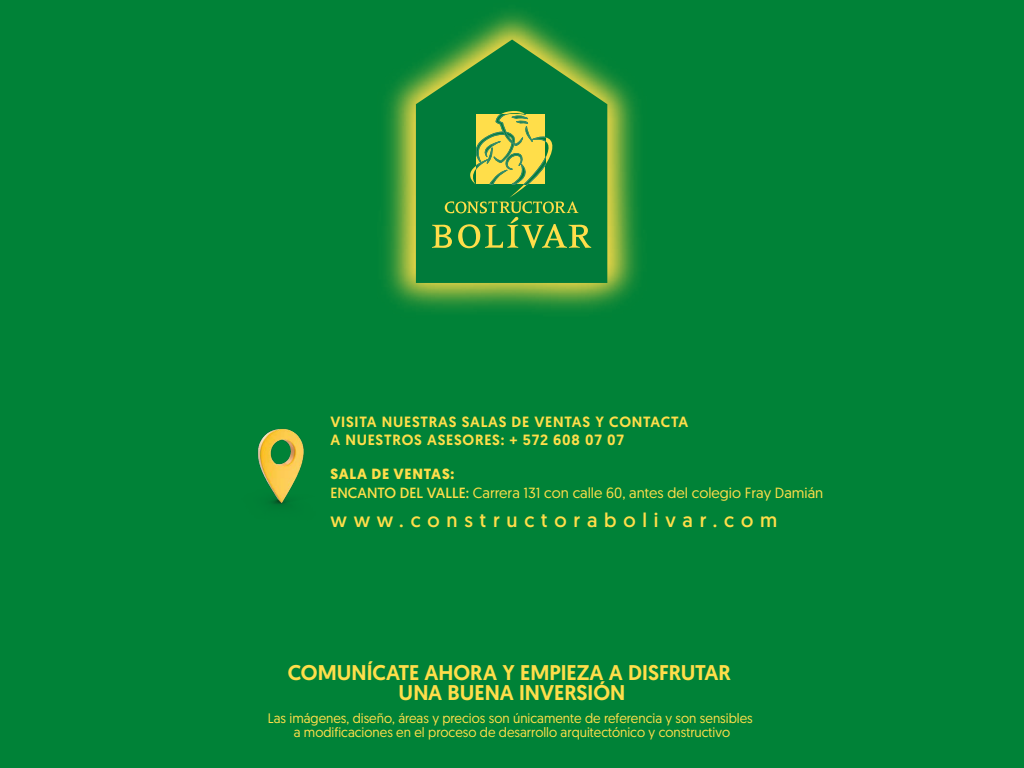
<style>
.page{position:relative;width:1024px;height:768px;background:#008237}
.page>*{position:absolute;margin:0;border:0;box-sizing:border-box;transform-origin:0 0}
.t1{font:500 21.3px/19.3px "Geomanist";color:#ffde4a;text-align:center}
.t2{font:20px "Geomanist";letter-spacing:.34em;color:#ffde4a}
.t3{font:14.8px/19px "Geomanist";color:#ffde4a}
.t4{font:500 14.8px/18px "Geomanist";letter-spacing:.05em;color:#ffde4a}
.t5{font:13.7px/14.1px "Geomanist";color:#ffde4a;text-align:center}
.s1{font-weight:700}
.s2{font-style:inherit}
</style>
<div class="page">
<img style="left:384px;top:10px;width:256px;height:301px">
<svg style="left:416px;top:40px;width:191px;height:243px"></svg>
<svg style="left:432px;top:109px;width:159px;height:139px"></svg>
<img style="left:257px;top:428px;width:47px;height:78px">
<p class="t4" style="left:330px;top:413px;width:359px">VISITA NUESTRAS SALAS DE VENTAS Y CONTACTA<br>A NUESTROS ASESORES: + 572 608 07 07</p>
<p class="t3" style="left:330px;top:464px;width:494px"><span class="s1">SALA DE VENTAS:<br></span><span class="s2">ENCANTO DEL VALLE:</span> Carrera 131 con calle 60, antes del colegio Fray Damián</p>
<h2 class="t2" style="left:330px;top:507px;width:448px">www.constructorabolivar.com</h2>
<h1 class="t1" style="left:288px;top:663px;width:445px">COMUNÍCATE AHORA Y EMPIEZA A DISFRUTAR<br>UNA BUENA INVERSIÓN</h1>
<p class="t5" style="left:268px;top:711px;width:486px">Las imágenes, diseño, áreas y precios son únicamente de referencia y son sensibles a modificaciones en el proceso de desarrollo arquitectónico y constructivo</p>
</div>
